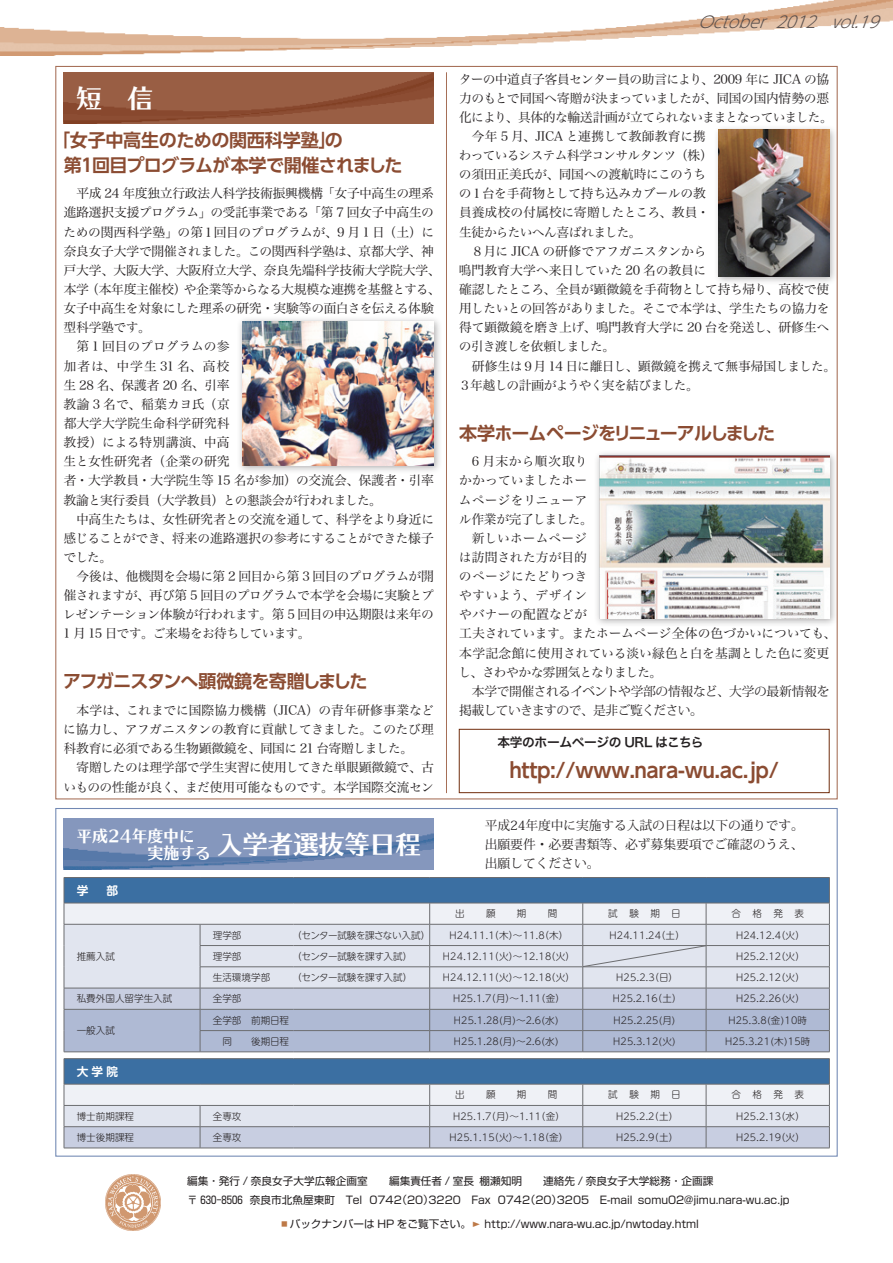
<style>
.page{position:relative;width:893px;height:1263px;background:#fff}
.page>*{position:absolute;margin:0;border:0;box-sizing:border-box;transform-origin:0 0}
.t1{font:25.5px "UD Typos 515 Std";color:#fff}
.p04短信見出し{font:700 20.25px "UD Shin Go Pro De";letter-spacing:-.02em;color:#8b4c32}
.p04短信見出し-2{font:700 18px "UD Shin Go Pro De";letter-spacing:-.045em;color:#8b4c32}
.p04短信見出し-3{font:700 18px "UD Shin Go Pro De";letter-spacing:-.02em;color:#8b4c32}
.t2{font:italic 300 15.9px "MO Clear Tone SG";color:#59504e}
.t3{font:15.9px "UD Typos 515 Std";letter-spacing:-.015em;color:#fff}
.本文{font:12.75px/19.2px "Hira Min Pro W3";letter-spacing:-.025em;color:#231f20}
.本文-2{font:12.75px/19.2px "Hira Min Pro W3";letter-spacing:-.005em;color:#231f20}
.本文-3{font:12.75px/19.2px "Koz Min Pro";letter-spacing:-.01em;color:#231f20}
.本文-4{font:12.75px/19.2px "Hira Min Pro W3";letter-spacing:-.045em;color:#231f20}
.本文-5{font:12.75px/19.2px "Koz Min Pro";letter-spacing:-.04em;color:#231f20}
.本文-6{font:12.75px/19.2px "Hira Min Pro W3";letter-spacing:.005em;color:#231f20}
.t4{font:12.75px "Hira Kaku Pro W6";letter-spacing:-.03em;color:#231f20}
.t5{font:700 11.7px "UD Shin M Go Pro De";color:#fff}
.委員{font:10.65px "Shin Go Pr 5";color:#231f20}
.編集発行{font:10.65px "Shin Go Pr 5";color:#231f20}
.t6{font:300 9.6px "UD Shin M Go Pro";letter-spacing:.025em;color:#231f20}
.t7{font:300 9.6px "UD Shin M Go Pro";letter-spacing:-.04em;color:#231f20}
.t8{font:300 9.6px "UD Shin M Go Pro";letter-spacing:-.055em;color:#231f20}
.t9{font:300 9.6px "UD Shin M Go Pro";color:#231f20}
.s1{color:#bd7947}
</style>
<div class="page">
<img style="left:64px;top:72px;width:370px;height:51px">
<img style="left:64px;top:819px;width:370px;height:51px">
<hr style="left:446px;top:72px;width:1px;height:721px;background:#a66f57">
<div style="left:459px;top:729px;width:370px;height:64px;border:1px solid #712d0d"></div>
<img style="left:105px;top:1175px;width:55px;height:55px">
<div style="left:236px;top:315px;width:206px;height:159px;background:#231f20;opacity:.35"></div>
<img style="left:242px;top:321px;width:192px;height:145px">
<div style="left:594px;top:449px;width:243px;height:178px;background:#231f20;opacity:.35"></div>
<img style="left:600px;top:455px;width:229px;height:164px">
<div style="left:713px;top:124px;width:124px;height:160px;background:#231f20;opacity:.35"></div>
<img style="left:719px;top:130px;width:110px;height:146px">
<svg style="left:64px;top:877px;width:766px;height:175px"></svg>
<hr style="left:64px;top:1058px;width:136px;height:1px;background:#6c6d70">
<hr style="left:200px;top:1058px;width:94px;height:1px;background:#6c6d70">
<hr style="left:294px;top:1058px;width:136px;height:1px;background:#6c6d70">
<hr style="left:430px;top:1058px;width:153px;height:1px;background:#6c6d70">
<hr style="left:583px;top:1058px;width:123px;height:1px;background:#6c6d70">
<hr style="left:706px;top:1058px;width:124px;height:1px;background:#6c6d70">
<svg style="left:64px;top:1059px;width:766px;height:89px"></svg>
<hr style="left:64px;top:1148px;width:136px;height:1px;background:#6c6d70">
<hr style="left:200px;top:1148px;width:94px;height:1px;background:#6c6d70">
<hr style="left:294px;top:1148px;width:136px;height:1px;background:#6c6d70">
<hr style="left:430px;top:1148px;width:153px;height:1px;background:#6c6d70">
<hr style="left:583px;top:1148px;width:123px;height:1px;background:#6c6d70">
<hr style="left:706px;top:1148px;width:124px;height:1px;background:#6c6d70">
<img style="left:0;top:0;width:893px;height:55px">
<p class="t1" style="left:77px;top:76px;width:78px">短　信</p>
<p class="p04短信見出し-3" style="left:52px;top:126px;width:292px">「女子中高生のための関西科学塾」の</p>
<p class="p04短信見出し-2" style="left:64px;top:150px;width:340px">第1回目プログラムが本学で開催されました</p>
<p class="本文" style="left:63px;top:183px;width:379px;text-indent:13px">平成 24 年度独立行政法人科学技術振興機構「女子中高生の理系進路選択支援プログラム」の受託事業である「第 7 回女子中高生のための関西科学塾」の第１回目のプログラムが、9 月 1 日（土）に奈良女子大学で開催されました。この関西科学塾は、京都大学、神戸大学、大阪大学、大阪府立大学、奈良先端科学技術大学院大学、本学（本年度主催校）や企業等からなる大規模な連携を基盤とする、女子中高生を対象にした理系の研究・実験等の面白さを伝える体験型科学塾です。</p>
<p class="本文-2" style="left:64px;top:336px;width:372px;text-indent:13px">第 1 回目のプログラムの参<br>加者は、中学生 31 名、高校<br>生 28 名、保護者 20 名、引率<br>教諭 3 名で、稲葉カヨ氏（京<br>都大学大学院生命科学研究科<br>教授）による特別講演、中高<br>生と女性研究者（企業の研究<br>者・大学教員・大学院生等 15 名が参加）の交流会、保護者・引率教諭と実行委員（大学教員）との懇談会が行われました。</p>
<p class="本文" style="left:64px;top:508px;width:372px;text-align:justify;text-indent:13px">中高生たちは、女性研究者との交流を通して、科学をより身近に感じることができ、将来の進路選択の参考にすることができた様子でした。</p>
<p class="本文" style="left:63px;top:565px;width:372px;text-align:justify;text-indent:13px">今後は、他機関を会場に第 2 回目から第 3 回目のプログラムが開催されますが、再び第 5 回目のプログラムで本学を会場に実験とプレゼンテーション体験が行われます。第 5 回目の申込期限は来年の1 月 15 日です。ご来場をお待ちしています。</p>
<p class="p04短信見出し-2" style="left:63px;top:667px;width:306px">アフガニスタンへ顕微鏡を寄贈しました</p>
<p class="本文" style="left:63px;top:699px;width:372px;text-align:justify;text-indent:13px">本学は、これまでに国際協力機構（JICA）の青年研修事業などに協力し、アフガニスタンの教育に貢献してきました。このたび理科教育に必須である生物顕微鏡を、同国に 21 台寄贈しました。</p>
<p class="本文" style="left:63px;top:757px;width:372px;text-align:right">寄贈したのは理学部で学生実習に使用してきた単眼顕微鏡で、古いものの性能が良く、まだ使用可能なものです。本学国際交流セン</p>
<p class="t3" style="left:76px;top:822px;width:120px">平成24年度中に</p>
<p class="t3" style="left:148px;top:839px;width:65px">実施する</p>
<p class="t1" style="left:217px;top:822px;width:206px">入学者選抜等日程</p>
<p class="t5" style="left:77px;top:881px;width:43px">学　　部</p>
<p class="t2" style="left:698px;top:11px;width:189px">October 2012 vol.19</p>
<p class="本文" style="left:459px;top:68px;width:375px">ターの中道貞子客員センター員の助言により、2009 年に JICA の協力のもとで同国へ寄贈が決まっていましたが、同国の国内情勢の悪化により、具体的な輸送計画が立てられないままとなっていました。</p>
<p class="本文" style="left:459px;top:125px;width:255px;text-indent:13px">今年 5 月、JICA と連携して教師教育に携わっているシステム科学コンサルタンツ（株）の須田正美氏が、同国への渡航時にこのうちの１台を手荷物として持ち込みカブールの教員養成校の付属校に寄贈したところ、教員・生徒からたいへん喜ばれました。</p>
<p class="本文" style="left:459px;top:240px;width:372px;text-indent:12px">８月に JICA の研修でアフガニスタンから<br>鳴門教育大学へ来日していた 20 名の教員に<br>確認したところ、全員が顕微鏡を手荷物として持ち帰り、高校で使用したいとの回答がありました。そこで本学は、学生たちの協力を得て顕微鏡を磨き上げ、鳴門教育大学に 20 台を発送し、研修生への引き渡しを依頼しました。</p>
<p class="本文-4" style="left:458px;top:355px;width:379px;text-indent:14px">研修生は９月 14 日に離日し、顕微鏡を携えて無事帰国しました。<br>３年越しの計画がようやく実を結びました。</p>
<p class="p04短信見出し-2" style="left:459px;top:418px;width:317px">本学ホームページをリニューアルしました</p>
<p class="本文-6" style="left:459px;top:451px;width:135px;text-indent:13px">6 月末から順次取りかかっていましたホームページをリニューアル作業が完了しました。</p>
<p class="本文-2" style="left:458px;top:527px;width:379px;text-indent:13px">新しいホームページ<br>は訪問された方が目的<br>のページにたどりつき<br>やすいよう、デザイン<br>やバナーの配置などが<br>工夫されています。またホームページ全体の色づかいについても、本学記念館に使用されている淡い緑色と白を基調とした色に変更し、さわやかな雰囲気となりました。</p>
<p class="本文-5" style="left:459px;top:681px;width:372px;text-indent:13px">本学で開催されるイベントや学部の情報など、大学の最新情報を掲載していきますので、是非ご覧ください。</p>
<p class="t4" style="left:497px;top:730px;width:208px">本学のホームページの URL はこちら</p>
<p class="p04短信見出し" style="left:509px;top:754px;width:271px">http://www.nara-wu.ac.jp/</p>
<p class="本文-3" style="left:485px;top:815px;width:321px">平成24年度中に実施する入試の日程は以下の通りです。</p>
<p class="本文-3" style="left:485px;top:834px;width:320px">出願要件・必要書類等、必ず募集要項でご確認のうえ、出願してください。</p>
<p class="t6" style="left:455px;top:906px;width:11px">出</p>
<p class="t6" style="left:486px;top:906px;width:11px">願</p>
<p class="t6" style="left:517px;top:906px;width:11px">期</p>
<p class="t6" style="left:548px;top:906px;width:11px">間</p>
<p class="t6" style="left:608px;top:906px;width:74px">試験期日</p>
<p class="t6" style="left:732px;top:906px;width:74px">合格発表</p>
<p class="t6" style="left:77px;top:948px;width:40px">推薦入試</p>
<p class="t6" style="left:213px;top:927px;width:30px">理学部</p>
<p class="t8" style="left:293px;top:927px;width:139px">（センター試験を課さない入試）</p>
<p class="t6" style="left:449px;top:927px;width:120px">H24.11.1（木）～11.8（木）</p>
<p class="t6" style="left:609px;top:927px;width:77px">H24.11.24（土）</p>
<p class="t6" style="left:736px;top:927px;width:70px">H24.12.4（火）</p>
<p class="t6" style="left:213px;top:948px;width:30px">理学部</p>
<p class="t7" style="left:293px;top:948px;width:121px">（センター試験を課す入試）</p>
<p class="t6" style="left:443px;top:948px;width:133px">H24.12.11（火）～12.18（火）</p>
<p class="t6" style="left:736px;top:948px;width:70px">H25.2.12（火）</p>
<p class="t6" style="left:213px;top:970px;width:59px">生活環境学部</p>
<p class="t7" style="left:293px;top:970px;width:121px">（センター試験を課す入試）</p>
<p class="t6" style="left:443px;top:970px;width:133px">H24.12.11（火）～12.18（火）</p>
<p class="t6" style="left:616px;top:970px;width:63px">H25.2.3（日）</p>
<p class="t6" style="left:736px;top:970px;width:70px">H25.2.12（火）</p>
<p class="t9" style="left:77px;top:991px;width:97px">私費外国人留学生入試</p>
<p class="t6" style="left:213px;top:991px;width:30px">全学部</p>
<p class="t6" style="left:453px;top:991px;width:113px">H25.1.7（月）～1.11（金）</p>
<p class="t6" style="left:613px;top:991px;width:70px">H25.2.16（土）</p>
<p class="t6" style="left:736px;top:991px;width:70px">H25.2.26（火）</p>
<p class="t6" style="left:77px;top:1023px;width:40px">一般入試</p>
<p class="t6" style="left:213px;top:1012px;width:78px">全学部　前期日程</p>
<p class="t6" style="left:454px;top:1012px;width:106px">H25.1.28(月)～2.6(水)</p>
<p class="t6" style="left:613px;top:1012px;width:64px">H25.2.25(月)</p>
<p class="t6" style="left:728px;top:1012px;width:80px">H25.3.8(金)10時</p>
<p class="t6" style="left:213px;top:1033px;width:78px">　同　　後期日程</p>
<p class="t6" style="left:454px;top:1033px;width:106px">H25.1.28(月)～2.6(水)</p>
<p class="t6" style="left:613px;top:1033px;width:64px">H25.3.12(火)</p>
<p class="t6" style="left:725px;top:1033px;width:87px">H25.3.21(木)15時</p>
<p class="t5" style="left:77px;top:1062px;width:43px">大学院</p>
<p class="t6" style="left:455px;top:1087px;width:11px">出</p>
<p class="t6" style="left:486px;top:1087px;width:11px">願</p>
<p class="t6" style="left:517px;top:1087px;width:11px">期</p>
<p class="t6" style="left:548px;top:1087px;width:11px">間</p>
<p class="t6" style="left:608px;top:1087px;width:74px">試験期日</p>
<p class="t6" style="left:732px;top:1087px;width:74px">合格発表</p>
<p class="t6" style="left:77px;top:1108px;width:59px">博士前期課程</p>
<p class="t6" style="left:213px;top:1108px;width:30px">全専攻</p>
<p class="t6" style="left:453px;top:1108px;width:113px">H25.1.7（月）～1.11（金）</p>
<p class="t6" style="left:616px;top:1108px;width:63px">H25.2.2（土）</p>
<p class="t6" style="left:736px;top:1108px;width:70px">H25.2.13（水）</p>
<p class="t6" style="left:77px;top:1129px;width:59px">博士後期課程</p>
<p class="t6" style="left:213px;top:1129px;width:30px">全専攻</p>
<p class="t6" style="left:449px;top:1129px;width:120px">H25.1.15（火）～1.18（金）</p>
<p class="t6" style="left:616px;top:1129px;width:63px">H25.2.9（土）</p>
<p class="t6" style="left:736px;top:1129px;width:70px">H25.2.19（火）</p>
<p class="委員" style="left:187px;top:1172px;width:528px">編集・発行 / 奈良女子大学広報企画室　　編集責任者 / 室長 棚瀬知明　　連絡先 / 奈良女子大学総務・企画課</p>
<p class="委員" style="left:187px;top:1191px;width:604px">〒 630-8506 奈良市北魚屋東町　Tel 0742（20）3220　Fax 0742（20）3205　E-mail somu02@jimu.nara-wu.ac.jp</p>
<p class="編集発行" style="left:279px;top:1215px;width:421px"><span class="s1">▪</span>バックナンバーは HP をご覧下さい。<span class="s1">▲</span> http://www.nara-wu.ac.jp/nwtoday.html</p>
</div>
